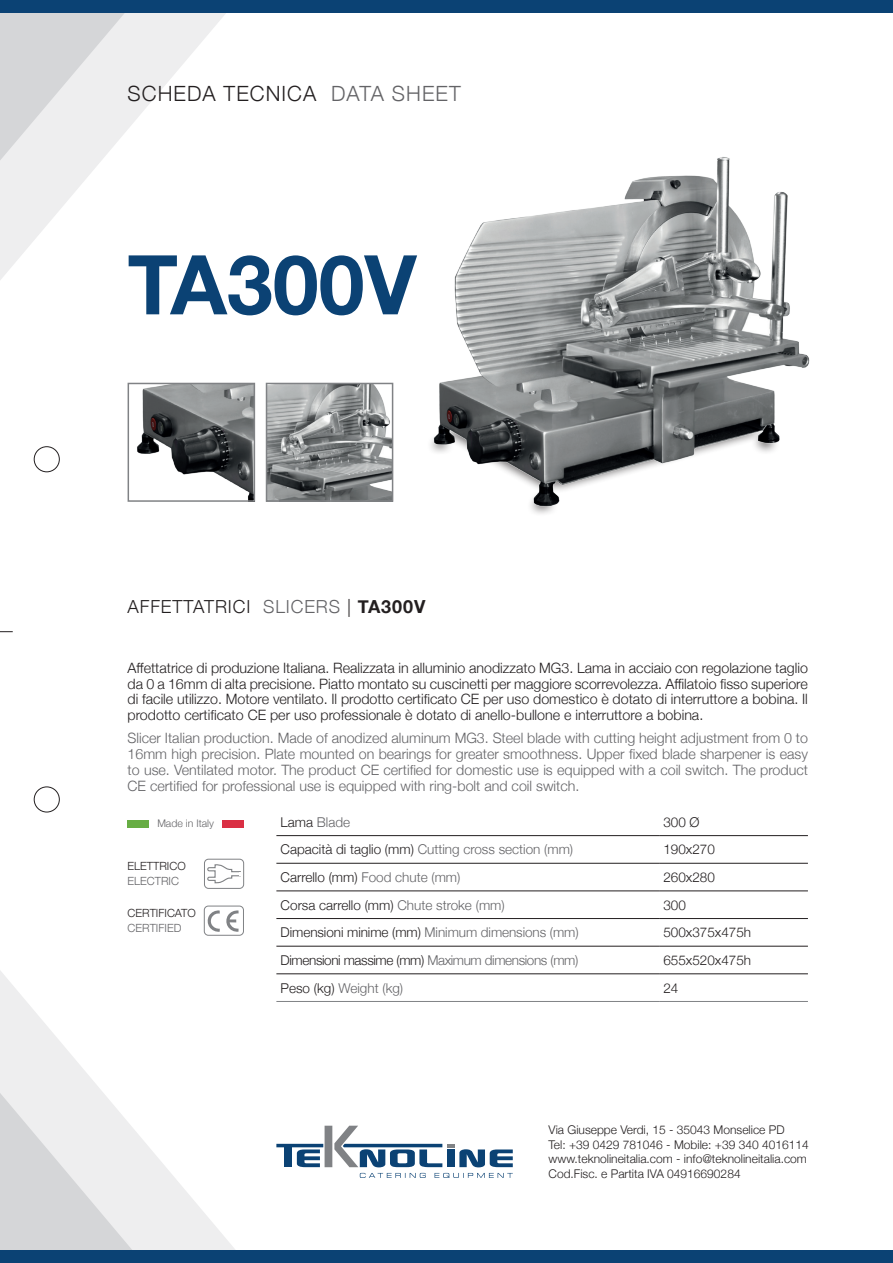
<style>
.page{position:relative;width:893px;height:1263px;background:#fff}
.page>*{position:absolute;margin:0;border:0;box-sizing:border-box;transform-origin:0 0}
.t1{font:700 82.5px "Helvetica Neue";color:#0b4274}
.t2{font:300 21px "Helvetica Neue";letter-spacing:.05em;color:#231f20}
.t3{font:300 18px "Helvetica Neue";letter-spacing:.05em;color:#231f20}
.t4{font:300 14.25px/15.8px "Helvetica Neue";color:#231f20;text-align:justify}
.t5{font:300 14.25px/15.8px "Helvetica Neue";color:#636366;text-align:justify}
.t6{font:300 13.5px "Helvetica Neue";color:#636366}
.t7{font:300 13.5px "Helvetica Neue";color:#231f20}
.t8{font:300 13.5px "Helvetica Neue";letter-spacing:-.03em;color:#231f20}
.t9{font:300 12px/14.5px "Helvetica Neue";color:#231f20}
.t10{font:300 11.25px "Helvetica Neue";color:#231f20}
.t11{font:300 11.25px "Helvetica Neue";color:#636366}
.t12{font:300 10.5px "Helvetica Neue";color:#636366}
.s1{color:#636366}
.s2{font-weight:700}
.s3{color:#231f20}
</style>
<div class="page">
<svg style="left:154px;top:13px;width:212px;height:1237px"></svg>
<svg style="left:0;top:13px;width:154px;height:1237px"></svg>
<svg style="left:360px;top:1173px;width:153px;height:5px"></svg>
<svg style="left:276px;top:1126px;width:237px;height:41px"></svg>
<div style="left:0;top:1250px;width:893px;height:13px;background:#0b4274"></div>
<div style="left:0;top:0;width:893px;height:13px;background:#0b4274"></div>
<div style="left:34px;top:446px;width:26px;height:26px;border:1px solid #231f20;border-radius:50%"></div>
<div style="left:34px;top:787px;width:26px;height:25px;border:1px solid #231f20;border-radius:50%"></div>
<svg style="left:0;top:631px;width:13px;height:1px"></svg>
<div style="left:204px;top:906px;width:40px;height:29px;border:1px solid #808285;border-radius:4px"></div>
<svg style="left:207px;top:910px;width:13px;height:22px"></svg>
<svg style="left:226px;top:910px;width:13px;height:22px"></svg>
<div style="left:144px;top:820px;width:87px;height:7px;background:#fff"></div>
<div style="left:223px;top:820px;width:21px;height:7px;background:#da2f44"></div>
<div style="left:128px;top:820px;width:21px;height:7px;background:#67ad44"></div>
<div style="left:204px;top:859px;width:40px;height:29px;border:1px solid #808285;border-radius:4px"></div>
<svg style="left:206px;top:864px;width:36px;height:20px"></svg>
<hr style="left:276px;top:863px;width:383px;height:1px;background:#231f20">
<hr style="left:659px;top:863px;width:149px;height:1px;background:#231f20">
<hr style="left:276px;top:891px;width:383px;height:1px;background:#231f20">
<hr style="left:659px;top:891px;width:149px;height:1px;background:#231f20">
<hr style="left:276px;top:918px;width:383px;height:1px;background:#231f20">
<hr style="left:659px;top:918px;width:149px;height:1px;background:#231f20">
<hr style="left:276px;top:946px;width:383px;height:1px;background:#231f20">
<hr style="left:659px;top:946px;width:149px;height:1px;background:#231f20">
<hr style="left:276px;top:973px;width:383px;height:1px;background:#231f20">
<hr style="left:659px;top:973px;width:149px;height:1px;background:#231f20">
<hr style="left:276px;top:1001px;width:383px;height:1px;background:#808285">
<hr style="left:659px;top:1001px;width:149px;height:1px;background:#808285">
<hr style="left:276px;top:835px;width:383px;height:1px;background:#231f20">
<hr style="left:659px;top:835px;width:149px;height:1px;background:#231f20">
<img style="left:391px;top:157px;width:419px;height:357px">
<img style="left:131px;top:386px;width:121px;height:113px">
<div style="left:128px;top:383px;width:127px;height:119px;border:2px solid #808285"></div>
<img style="left:269px;top:386px;width:121px;height:113px">
<div style="left:266px;top:383px;width:127px;height:119px;border:2px solid #808285"></div>
<h2 class="t2" style="left:128px;top:77px;width:335px">SCHEDA TECNICA <span class="s1">DATA SHEET</span></h2>
<h1 class="t1" style="left:128px;top:220px;width:290px">TA300V</h1>
<p class="t3" style="left:128px;top:592px;width:299px">AFFETTATRICI <span class="s1">SLICERS</span> | <span class="s2">TA300V</span></p>
<p class="t4" style="left:128px;top:659px;width:682px">Affettatrice di produzione Italiana. Realizzata in alluminio anodizzato MG3. Lama in acciaio con regolazione taglio da 0 a 16mm di alta precisione. Piatto montato su cuscinetti per maggiore scorrevolezza. Affilatoio fisso superiore di facile utilizzo. Motore ventilato. Il prodotto certificato CE per uso domestico è dotato di interruttore a bobina. Il prodotto certificato CE per uso professionale è dotato di anello-bullone e interruttore a bobina.</p>
<p class="t5" style="left:128px;top:729px;width:682px">Slicer Italian production. Made of anodized aluminum MG3. Steel blade with cutting height adjustment from 0 to 16mm high precision. Plate mounted on bearings for greater smoothness. Upper fixed blade sharpener is easy to use. Ventilated motor. The product CE certified for domestic use is equipped with a coil switch. The product CE certified for professional use is equipped with ring-bolt and coil switch.</p>
<p class="t12" style="left:157px;top:814px;width:58px">Made in Italy</p>
<p class="t10" style="left:128px;top:857px;width:60px">ELETTRICO</p>
<p class="t11" style="left:128px;top:872px;width:53px">ELECTRIC</p>
<p class="t10" style="left:128px;top:903px;width:70px">CERTIFICATO</p>
<p class="t11" style="left:128px;top:918px;width:55px">CERTIFIED</p>
<p class="t6" style="left:281px;top:811px;width:71px"><span class="s3">Lama</span> Blade</p>
<p class="t7" style="left:663px;top:811px;width:38px">300 Ø</p>
<p class="t6" style="left:281px;top:839px;width:294px"><span class="s3">Capacità di taglio (mm)</span> Cutting cross section (mm)</p>
<p class="t7" style="left:663px;top:839px;width:53px">190x270</p>
<p class="t6" style="left:281px;top:866px;width:181px"><span class="s3">Carrello (mm)</span> Food chute (mm)</p>
<p class="t7" style="left:663px;top:866px;width:53px">260x280</p>
<p class="t7" style="left:281px;top:894px;width:226px">Corsa carrello (mm) <span class="s1">Chute stroke (mm)</span></p>
<p class="t7" style="left:663px;top:894px;width:24px">300</p>
<p class="t6" style="left:281px;top:922px;width:300px"><span class="s3">Dimensioni minime (mm)</span> Minimum dimensions (mm)</p>
<p class="t7" style="left:663px;top:922px;width:89px">500x375x475h</p>
<p class="t8" style="left:281px;top:949px;width:299px">Dimensioni massime (mm) <span class="s1">Maximum dimensions (mm)</span></p>
<p class="t7" style="left:663px;top:949px;width:89px">655x520x475h</p>
<p class="t6" style="left:281px;top:977px;width:124px"><span class="s3">Peso (kg)</span> Weight (kg)</p>
<p class="t7" style="left:663px;top:977px;width:17px">24</p>
<p class="t9" style="left:549px;top:1122px;width:262px">Via Giuseppe Verdi, 15 - 35043 Monselice PD<br>Tel: +39 0429 781046 - Mobile: +39 340 4016114 www.teknolineitalia.com - info@teknolineitalia.com Cod.Fisc. e Partita IVA 04916690284</p>
</div>
